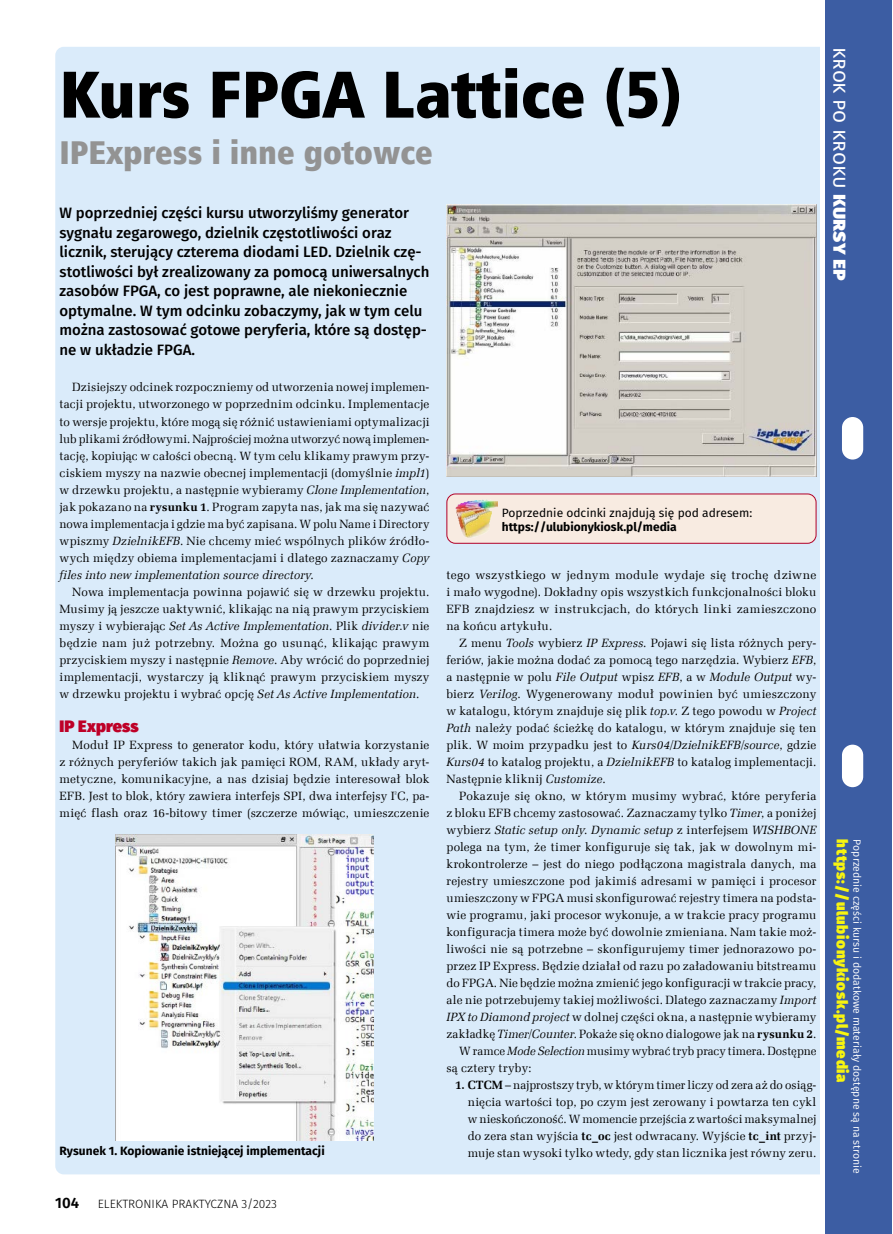
<style>
.page{position:relative;width:893px;height:1234px;background:#fff}
.page>*{position:absolute;margin:0;border:0;box-sizing:border-box;transform-origin:0 0}
.t1{font:66px "Humnst 777 X Blk Cn EU";color:#000}
.t2{font:33px "Humnst 777 X Blk Cn EU";color:#939393}
.t3{font:21px "Fira Sans";letter-spacing:-.005em;color:#fff}
.t4{font:900 16.5px "Fira Sans";letter-spacing:.005em;color:#be0027}
.t5{font:500 15px/19.5px "Fira Sans";color:#000}
.t6{font:900 15px "Fira Sans";letter-spacing:.05em;color:#f7f410}
.t7{font:12px/17px "Zapf Ellipt EU";letter-spacing:.015em;color:#000;text-align:justify}
.t8{font:700 12px "Fira Sans";color:#000}
.t9{font:italic 12px "Zapf Ellipt EU";letter-spacing:.015em;color:#000}
.t10{font:12px "Fira Sans";color:#000}
.t11{font:300 12px "Fira Sans";color:#000}
.t12{font:10.5px "Fira Sans";color:#fff}
.s1{font-style:italic}
.s2{font-weight:700}
.s3{font-weight:600;font-size:15px}
.s4{font-style:normal}
.s5{font-weight:800}
</style>
<div class="page">
<div style="left:55px;top:47px;width:832px;height:1127px;background:#daebfa;border-radius:9px"></div>
<div style="left:824px;top:0;width:68px;height:1233px;background:#3c5da3"></div>
<div style="left:842px;top:417px;width:21px;height:42px;background:#fff;border-radius:11px"></div>
<div style="left:842px;top:744px;width:21px;height:43px;background:#fff;border-radius:11px"></div>
<hr style="left:821px;top:0;width:4px;height:1233px;background:#fff">
<div style="left:447px;top:494px;width:369px;height:49px;background:#f8ebe1;border-radius:9px"></div>
<div style="left:446px;top:493px;width:370px;height:50px;border:1px solid #b10028;border-radius:9px"></div>
<img style="left:455px;top:499px;width:42px;height:39px">
<img style="left:446px;top:204px;width:370px;height:272px">
<img style="left:116px;top:834px;width:257px;height:306px">
<h1 class="t1" style="left:60px;top:52px;width:624px">Kurs FPGA Lattice (5)</h1>
<h2 class="t2" style="left:60px;top:131px;width:375px">IPExpress i inne gotowce</h2>
<p class="t5" style="left:60px;top:202px;width:371px">W poprzedniej części kursu utworzyliśmy generator sygnału zegarowego, dzielnik częstotliwości oraz licznik, sterujący czterema diodami LED. Dzielnik czę&shy;stotliwości był zrealizowany za pomocą uniwersalnych zasobów FPGA, co jest poprawne, ale niekoniecznie optymalne. W tym odcinku zobaczymy, jak w tym celu można zastosować gotowe peryferia, które są dostęp&shy;ne w układzie FPGA.</p>
<p class="t7" style="left:60px;top:379px;width:371px;text-indent:13px">Dzisiejszy odcinek rozpoczniemy od utworzenia nowej implemen&shy;tacji projektu, utworzonego w poprzednim odcinku. Implementacje to wersje projektu, które mogą się różnić ustawieniami optymalizacji lub plikami źródłowymi. Najprościej można utworzyć nową implemen&shy;tację, kopiując w całości obecną. W tym celu klikamy prawym przy&shy;ciskiem myszy na nazwie obecnej implementacji (domyślnie <span class="s1">impl1</span>) w drzewku projektu, a następnie wybieramy <span class="s1">Clone Implementation</span>, jak pokazano na <span class="s2">rysunku 1</span>. Program zapyta nas, jak ma się nazywać nowa implementacja i gdzie ma być zapisana. W polu Name i Directory wpiszmy <span class="s1">DzielnikEFB</span>. Nie chcemy mieć wspólnych plików źródło&shy;wych między obiema implementacjami i dlatego zaznaczamy <span class="s1">Copy files into new implementation source directory</span>.</p>
<p class="t7" style="left:60px;top:583px;width:371px;text-indent:13px">Nowa implementacja powinna pojawić się w drzewku projektu.<br>Musimy ją jeszcze uaktywnić, klikając na nią prawym przyciskiem myszy i wybierając <span class="s1">Set As Active Implementation</span>. Plik <span class="s1">divider.v</span> nie będzie nam już potrzebny. Można go usunąć, klikając prawym przyciskiem myszy i następnie <span class="s1">Remove</span>. Aby wrócić do poprzedniej implementacji, wystarczy ją kliknąć prawym przyciskiem myszy w drzewku projektu i wybrać opcję <span class="s1">Set As Active Implementation</span>.</p>
<h3 class="t4" style="left:60px;top:710px;width:81px">IP Express</h3>
<p class="t7" style="left:60px;top:736px;width:371px;text-indent:13px">Moduł IP Express to generator kodu, który ułatwia korzystanie z różnych peryferiów takich jak pamięci ROM, RAM, układy aryt&shy;metyczne, komunikacyjne, a nas dzisiaj będzie interesował blok EFB. Jest to blok, który zawiera interfejs SPI, dwa interfejsy I<sup>²</sup>C, pa&shy;mięć flash oraz 16-bitowy timer (szczerze mówiąc, umieszczenie</p>
<p class="t8" style="left:60px;top:1139px;width:267px">Rysunek 1. Kopiowanie istniejącej implementacji</p>
<p class="t11" style="left:55px;top:1195px;width:223px"><span class="s3">104</span> ELEKTRONIKA PRAKTYCZNA 3/2023</p>
<p class="t10" style="left:502px;top:503px;width:252px">Poprzednie odcinki znajdują się pod adresem:</p>
<p class="t8" style="left:502px;top:517px;width:177px">https://ulubionykiosk.pl/media</p>
<p class="t7" style="left:446px;top:566px;width:371px">tego wszystkiego w jednym module wydaje się trochę dziwne i mało wygodne). Dokładny opis wszystkich funkcjonalności bloku EFB znajdziesz w instrukcjach, do których linki zamieszczono na końcu artykułu.</p>
<p class="t7" style="left:446px;top:634px;width:371px;text-indent:13px">Z menu <span class="s1">Tools</span> wybierz <span class="s1">IP Express</span>. Pojawi się lista różnych pery&shy;feriów, jakie można dodać za pomocą tego narzędzia. Wybierz <span class="s1">EFB</span>, a następnie w polu <span class="s1">File Output</span> wpisz <span class="s1">EFB</span>, a w <span class="s1">Module Output</span> wy&shy;bierz <span class="s1">Verilog</span>. Wygenerowany moduł powinien być umieszczony w katalogu, którym znajduje się plik <span class="s1">top.v</span>. Z tego powodu w <span class="s1">Project Path</span> należy podać ścieżkę do katalogu, w którym znajduje się ten plik. W moim przypadku jest to <span class="s1">Kurs04/DzielnikEFB/source</span>, gdzie <span class="s1">Kurs04</span> to katalog projektu, a <span class="s1">DzielnikEFB</span> to katalog implementacji.<br>Następnie kliknij <span class="s1">Customize</span>.</p>
<p class="t7" style="left:459px;top:787px;width:359px">Pokazuje się okno, w którym musimy wybrać, które peryferia</p>
<p class="t7" style="left:446px;top:804px;width:371px">z bloku EFB chcemy zastosować. Zaznaczamy tylko <span class="s1">Timer</span>, a poniżej</p>
<p class="t9" style="left:446px;top:822px;width:371px"><span class="s4">wybierz</span> Static setup only<span class="s4">.</span> Dynamic setup <span class="s4">z interfejsem</span> WISHBONE</p>
<p class="t7" style="left:446px;top:838px;width:371px">polega na tym, że timer konfiguruje się tak, jak w dowolnym mi-</p>
<p class="t7" style="left:446px;top:855px;width:371px">krokontrolerze – jest do niego podłączona magistrala danych, ma</p>
<p class="t7" style="left:446px;top:872px;width:371px">rejestry umieszczone pod jakimiś adresami w pamięci i procesor</p>
<p class="t7" style="left:446px;top:889px;width:371px">umieszczony w FPGA musi skonfigurować rejestry timera na podsta-</p>
<p class="t7" style="left:446px;top:906px;width:371px">wie programu, jaki procesor wykonuje, a w trakcie pracy programu</p>
<p class="t7" style="left:446px;top:923px;width:371px">konfiguracja timera może być dowolnie zmieniana. Nam takie moż-</p>
<p class="t7" style="left:446px;top:940px;width:371px">liwości nie są potrzebne – skonfigurujemy timer jednorazowo po-</p>
<p class="t7" style="left:446px;top:957px;width:371px">przez IP Express. Będzie działał od razu po załadowaniu bitstreamu</p>
<p class="t7" style="left:446px;top:974px;width:371px">do FPGA. Nie będzie można zmienić jego konfiguracji w trakcie pracy,</p>
<p class="t7" style="left:446px;top:991px;width:371px">ale nie potrzebujemy takiej możliwości. Dlatego zaznaczamy <span class="s1">Import</span></p>
<p class="t7" style="left:446px;top:1008px;width:371px"><span class="s1">IPX to Diamond project</span> w dolnej części okna, a następnie wybieramy</p>
<p class="t7" style="left:446px;top:1025px;width:371px">zakładkę <span class="s1">Timer/Counter</span>. Pokaże się okno dialogowe jak na <span class="s2">rysunku 2</span>.</p>
<p class="t7" style="left:459px;top:1042px;width:359px">W ramce <span class="s1">Mode Selection</span> musimy wybrać tryb pracy timera. Dostępne</p>
<p class="t7" style="left:446px;top:1059px;width:87px">są cztery tryby:</p>
<p class="t7" style="left:468px;top:1076px;width:350px;text-indent:-13px"><span class="s2">1. CTCM</span> – najprostszy tryb, w którym timer liczy od zera aż do osiąg&shy;nięcia wartości top, po czym jest zerowany i powtarza ten cykl w nieskończoność. W momencie przejścia z wartości maksymalnej do zera stan wyjścia <span class="s2">tc_oc</span> jest odwracany. Wyjście <span class="s2">tc_int</span> przyj&shy;muje stan wysoki tylko wtedy, gdy stan licznika jest równy zeru.</p>
<h3 class="t3" style="left:857px;top:47px;width:235px;rotate:90deg">Krok po kroku <span class="s5">Kursy EP</span></h3>
<p class="t6" style="left:856px;top:839px;width:245px;rotate:90deg">https://ulubionykiosk.pl/media</p>
<p class="t12" style="left:865px;top:839px;width:336px;rotate:90deg">Poprzednie części kursu i dodatkowe materiały dostępne są na stronie</p>
</div>
